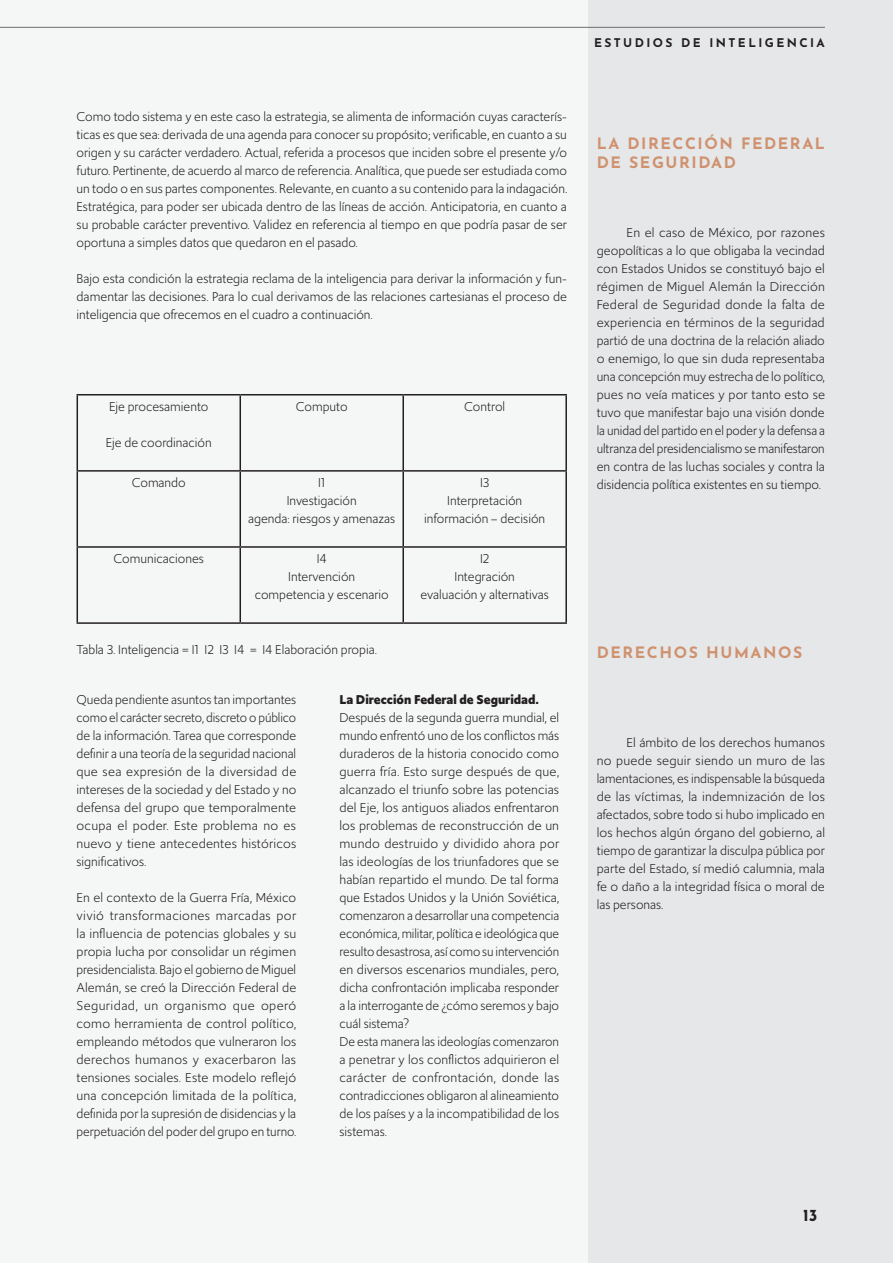
<style>
.page{position:relative;width:893px;height:1263px;background:#f5f7f7}
.page>*{position:absolute;margin:0;border:0;box-sizing:border-box;transform-origin:0 0}
.t1{font:700 16.5px "Josefin Sans";color:#231f20}
.Title_16pt__Bege__-_Align_to_Left{font:700 15.75px/18.9px "Josefin Sans";letter-spacing:.1em;color:#cf916e}
.TEXT_9pt__Black__-_First_Paragraph{font:13.5px/18px "Upgrade";color:#231f20;text-align:justify}
.TEXT_9pt__Black__-_Justified{font:13.5px/18px "Upgrade";color:#231f20;text-align:justify}
.TEXT_9pt__Black__-_First_Paragraph-2{font:700 13.5px "Upgrade";color:#231f20}
.t2{font:700 12px "Josefin Sans";letter-spacing:.2em;color:#231f20}
</style>
<div class="page">
<div style="left:588px;top:0;width:305px;height:1263px;background:#e6e7e9"></div>
<hr style="left:77px;top:394px;width:163px;height:1px;background:#231f20">
<hr style="left:77px;top:395px;width:1px;height:75px;background:#231f20">
<hr style="left:240px;top:394px;width:163px;height:1px;background:#231f20">
<hr style="left:240px;top:395px;width:1px;height:75px;background:#231f20">
<hr style="left:403px;top:394px;width:164px;height:1px;background:#231f20">
<hr style="left:402px;top:395px;width:2px;height:75px;background:#231f20">
<hr style="left:565px;top:395px;width:2px;height:75px;background:#231f20">
<hr style="left:77px;top:470px;width:163px;height:2px;background:#231f20">
<hr style="left:77px;top:472px;width:1px;height:74px;background:#231f20">
<hr style="left:240px;top:470px;width:163px;height:2px;background:#231f20">
<hr style="left:240px;top:472px;width:1px;height:74px;background:#231f20">
<hr style="left:403px;top:470px;width:164px;height:2px;background:#231f20">
<hr style="left:402px;top:472px;width:2px;height:74px;background:#231f20">
<hr style="left:565px;top:472px;width:2px;height:74px;background:#231f20">
<hr style="left:77px;top:546px;width:163px;height:2px;background:#231f20">
<hr style="left:77px;top:548px;width:1px;height:74px;background:#231f20">
<hr style="left:240px;top:546px;width:163px;height:2px;background:#231f20">
<hr style="left:240px;top:548px;width:1px;height:74px;background:#231f20">
<hr style="left:403px;top:546px;width:164px;height:2px;background:#231f20">
<hr style="left:402px;top:548px;width:2px;height:74px;background:#231f20">
<hr style="left:565px;top:548px;width:2px;height:74px;background:#231f20">
<hr style="left:77px;top:622px;width:163px;height:2px;background:#231f20">
<hr style="left:240px;top:622px;width:163px;height:2px;background:#231f20">
<hr style="left:403px;top:622px;width:164px;height:2px;background:#231f20">
<hr style="left:0;top:27px;width:825px;height:1px;background:#6c6d70">
<p class="TEXT_9pt__Black__-_First_Paragraph" style="left:77px;top:107px;width:492px">Como todo sistema y en este caso la estrategia, se alimenta de información cuyas caracterís&shy;ticas es que sea: derivada de una agenda para conocer su propósito; verificable, en cuanto a su origen y su carácter verdadero. Actual, referida a procesos que inciden sobre el presente y/o futuro. Pertinente, de acuerdo al marco de referencia. Analítica, que puede ser estudiada como un todo o en sus partes componentes. Relevante, en cuanto a su contenido para la indagación.<br>Estratégica, para poder ser ubicada dentro de las líneas de acción. Anticipatoria, en cuanto a su probable carácter preventivo. Validez en referencia al tiempo en que podría pasar de ser oportuna a simples datos que quedaron en el pasado.</p>
<p class="TEXT_9pt__Black__-_First_Paragraph" style="left:77px;top:269px;width:492px">Bajo esta condición la estrategia reclama de la inteligencia para derivar la información y fun&shy;damentar las decisiones. Para lo cual derivamos de las relaciones cartesianas el proceso de inteligencia que ofrecemos en el cuadro a continuación.</p>
<p class="TEXT_9pt__Black__-_First_Paragraph" style="left:109px;top:397px;width:101px">Eje procesamiento</p>
<p class="TEXT_9pt__Black__-_First_Paragraph" style="left:106px;top:433px;width:107px">Eje de coordinación</p>
<p class="TEXT_9pt__Black__-_First_Paragraph" style="left:296px;top:397px;width:53px">Computo</p>
<p class="TEXT_9pt__Black__-_First_Paragraph" style="left:464px;top:397px;width:42px">Control</p>
<p class="TEXT_9pt__Black__-_First_Paragraph" style="left:132px;top:473px;width:56px">Comando</p>
<p class="TEXT_9pt__Black__-_First_Paragraph" style="left:318px;top:473px;width:9px">I1</p>
<p class="TEXT_9pt__Black__-_First_Paragraph" style="left:287px;top:491px;width:71px">Investigación</p>
<p class="TEXT_9pt__Black__-_First_Paragraph" style="left:248px;top:509px;width:149px">agenda: riesgos y amenazas</p>
<p class="TEXT_9pt__Black__-_First_Paragraph" style="left:114px;top:549px;width:92px">Comunicaciones</p>
<p class="TEXT_9pt__Black__-_First_Paragraph" style="left:317px;top:549px;width:12px">I4</p>
<p class="TEXT_9pt__Black__-_First_Paragraph" style="left:288px;top:567px;width:68px">Intervención</p>
<p class="TEXT_9pt__Black__-_First_Paragraph" style="left:255px;top:585px;width:136px">competencia y escenario</p>
<p class="TEXT_9pt__Black__-_First_Paragraph" style="left:480px;top:473px;width:11px">I3</p>
<p class="TEXT_9pt__Black__-_First_Paragraph" style="left:447px;top:491px;width:77px">Interpretación</p>
<p class="TEXT_9pt__Black__-_First_Paragraph" style="left:424px;top:509px;width:123px">información – decisión</p>
<p class="TEXT_9pt__Black__-_First_Paragraph" style="left:480px;top:549px;width:11px">I2</p>
<p class="TEXT_9pt__Black__-_First_Paragraph" style="left:454px;top:567px;width:62px">Integración</p>
<p class="TEXT_9pt__Black__-_First_Paragraph" style="left:420px;top:585px;width:130px">evaluación y alternativas</p>
<p class="TEXT_9pt__Black__-_First_Paragraph" style="left:77px;top:640px;width:302px">Tabla 3. Inteligencia = I1 I2 I3 I4 = I4 Elaboración propia.</p>
<p class="TEXT_9pt__Black__-_First_Paragraph" style="left:77px;top:691px;width:221px">Queda pendiente asuntos tan importantes como el carácter secreto, discreto o público de la información. Tarea que corresponde definir a una teoría de la seguridad nacional que sea expresión de la diversidad de intereses de la sociedad y del Estado y no defensa del grupo que temporalmente ocupa el poder. Este problema no es nuevo y tiene antecedentes históricos significativos.</p>
<p class="TEXT_9pt__Black__-_First_Paragraph" style="left:77px;top:889px;width:221px">En el contexto de la Guerra Fría, México vivió transformaciones marcadas por la influencia de potencias globales y su propia lucha por consolidar un régimen presidencialista. Bajo el gobierno de Miguel Alemán, se creó la Dirección Federal de Seguridad, un organismo que operó como herramienta de control político, empleando métodos que vulneraron los derechos humanos y exacerbaron las tensiones sociales. Este modelo reflejó una concepción limitada de la política, definida por la supresión de disidencias y la perpetuación del poder del grupo en turno.</p>
<p class="TEXT_9pt__Black__-_First_Paragraph-2" style="left:339px;top:691px;width:201px">La Dirección Federal de Seguridad.</p>
<p class="TEXT_9pt__Black__-_First_Paragraph" style="left:339px;top:709px;width:221px">Después de la segunda guerra mundial, el mundo enfrentó uno de los conflictos más duraderos de la historia conocido como guerra fría. Esto surge después de que, alcanzado el triunfo sobre las potencias del Eje, los antiguos aliados enfrentaron los problemas de reconstrucción de un mundo destruido y dividido ahora por las ideologías de los triunfadores que se habían repartido el mundo. De tal forma que Estados Unidos y la Unión Soviética, comenzaron a desarrollar una competencia económica, militar, política e ideológica que resulto desastrosa, así como su intervención en diversos escenarios mundiales, pero, dicha confrontación implicaba responder a la interrogante de ¿cómo seremos y bajo cuál sistema?</p>
<p class="TEXT_9pt__Black__-_First_Paragraph" style="left:339px;top:1033px;width:221px">De esta manera las ideologías comenzaron a penetrar y los conflictos adquirieron el carácter de confrontación, donde las contradicciones obligaron al alineamiento de los países y a la incompatibilidad de los sistemas.</p>
<p class="t2" style="left:594px;top:32px;width:232px">ESTUDIOS DE INTELIGENCIA</p>
<p class="Title_16pt__Bege__-_Align_to_Left" style="left:597px;top:132px;width:230px">LA DIRECCIÓN FEDERAL<br>DE SEGURIDAD</p>
<p class="TEXT_9pt__Black__-_Justified" style="left:597px;top:223px;width:230px;text-indent:30px">En el caso de México, por razones geopolíticas a lo que obligaba la vecindad con Estados Unidos se constituyó bajo el régimen de Miguel Alemán la Dirección Federal de Seguridad donde la falta de experiencia en términos de la seguridad partió de una doctrina de la relación aliado o enemigo, lo que sin duda representaba una concepción muy estrecha de lo político, pues no veía matices y por tanto esto se tuvo que manifestar bajo una visión donde la unidad del partido en el poder y la defensa a ultranza del presidencialismo se manifestaron en contra de las luchas sociales y contra la disidencia política existentes en su tiempo.</p>
<p class="Title_16pt__Bege__-_Align_to_Left" style="left:597px;top:641px;width:207px">DERECHOS HUMANOS</p>
<p class="TEXT_9pt__Black__-_Justified" style="left:597px;top:733px;width:230px;text-indent:30px">El ámbito de los derechos humanos no puede seguir siendo un muro de las lamentaciones, es indispensable la búsqueda de las víctimas, la indemnización de los afectados, sobre todo si hubo implicado en los hechos algún órgano del gobierno, al tiempo de garantizar la disculpa pública por parte del Estado, sí medió calumnia, mala fe o daño a la integridad física o moral de las personas.</p>
<p class="t1" style="left:803px;top:1200px;width:16px">13</p>
</div>
